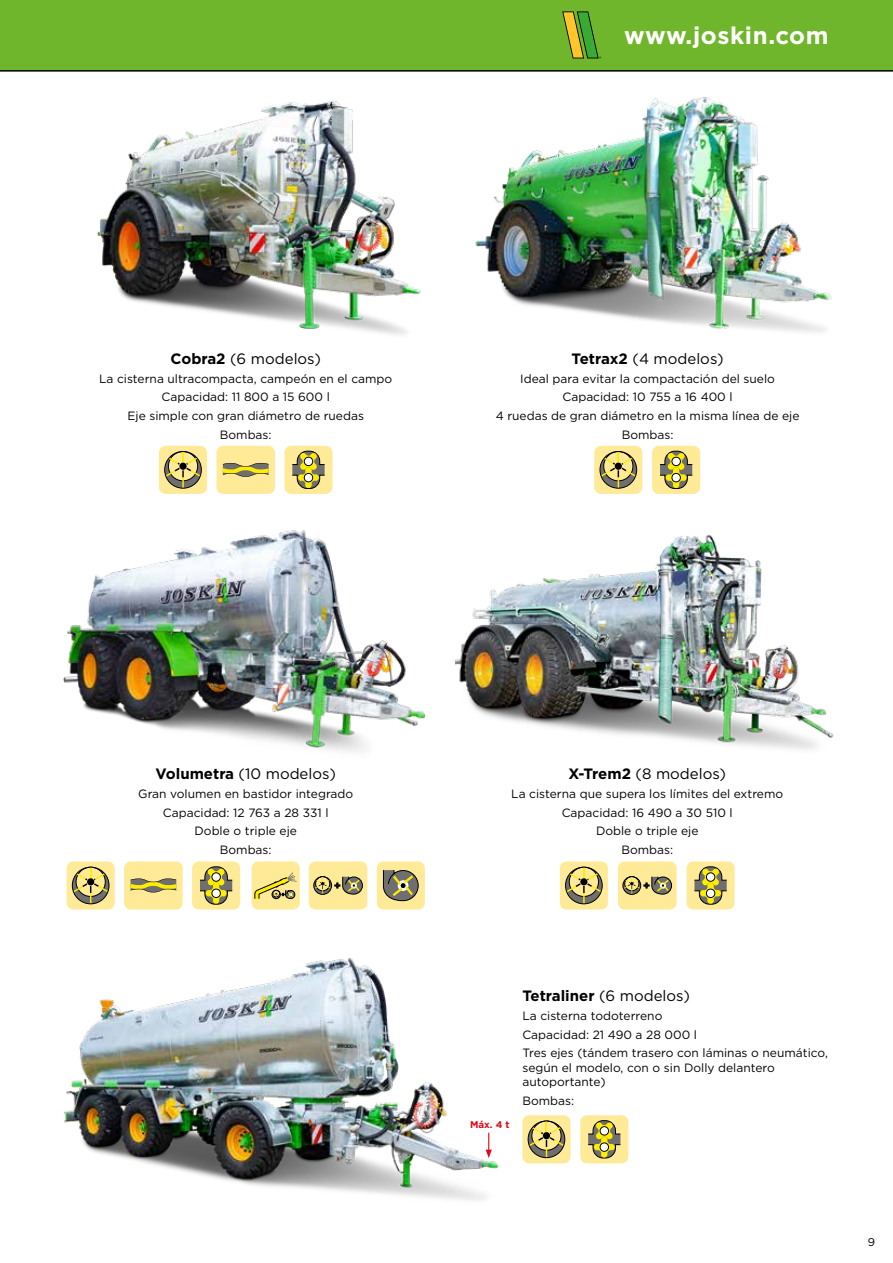
<style>
.page{position:relative;width:893px;height:1263px;background:#fff}
.page>*{position:absolute;margin:0;border:0;box-sizing:border-box;transform-origin:0 0}
.t1{font:700 24px "Gotham";letter-spacing:.025em;color:#fff}
.t2{font:15px "Gotham";color:#000}
.t3{font:700 15px "Gotham";color:#000}
.t4{font:12px/18.6px "Gotham";color:#000;text-align:center}
.t5{font:11.25px "Gotham";color:#000}
.t6{font:700 9.75px "Gotham";color:#e30613}
.s1{font-weight:700}
.s2{font-weight:400}
</style>
<div class="page">
<div style="left:159px;top:446px;width:48px;height:48px;background:#ffea98;border-radius:7px"></div>
<div style="left:67px;top:861px;width:48px;height:48px;background:#ffea98;border-radius:7px"></div>
<div style="left:560px;top:861px;width:48px;height:48px;background:#ffea98;border-radius:7px"></div>
<div style="left:284px;top:446px;width:49px;height:48px;background:#ffea98;border-radius:7px"></div>
<div style="left:192px;top:861px;width:48px;height:48px;background:#ffea98;border-radius:7px"></div>
<div style="left:686px;top:861px;width:49px;height:48px;background:#ffea98;border-radius:7px"></div>
<div style="left:652px;top:446px;width:48px;height:48px;background:#ffea98;border-radius:7px"></div>
<div style="left:580px;top:1115px;width:48px;height:48px;background:#ffea98;border-radius:7px"></div>
<div style="left:594px;top:446px;width:48px;height:48px;background:#ffea98;border-radius:7px"></div>
<div style="left:522px;top:1115px;width:48px;height:48px;background:#ffea98;border-radius:7px"></div>
<div style="left:252px;top:861px;width:48px;height:48px;background:#ffea98;border-radius:7px"></div>
<div style="left:377px;top:861px;width:48px;height:48px;background:#ffea98;border-radius:7px"></div>
<div style="left:216px;top:446px;width:59px;height:48px;background:#ffea98;border-radius:7px"></div>
<div style="left:124px;top:861px;width:59px;height:48px;background:#ffea98;border-radius:7px"></div>
<div style="left:309px;top:861px;width:58px;height:48px;background:#ffea98;border-radius:7px"></div>
<div style="left:618px;top:861px;width:58px;height:48px;background:#ffea98;border-radius:7px"></div>
<img style="left:97px;top:100px;width:324px;height:235px">
<img style="left:475px;top:97px;width:357px;height:236px">
<img style="left:63px;top:530px;width:362px;height:222px">
<img style="left:455px;top:534px;width:379px;height:216px">
<img style="left:64px;top:958px;width:435px;height:242px">
<svg style="left:165px;top:451px;width:36px;height:37px"></svg>
<div style="left:164px;top:451px;width:38px;height:37px;border:1px solid #000;border-radius:50%"></div>
<svg style="left:72px;top:867px;width:37px;height:37px"></svg>
<div style="left:72px;top:867px;width:37px;height:37px;border:1px solid #000;border-radius:50%"></div>
<svg style="left:565px;top:867px;width:37px;height:37px"></svg>
<div style="left:565px;top:867px;width:37px;height:37px;border:1px solid #000;border-radius:50%"></div>
<svg style="left:600px;top:451px;width:37px;height:37px"></svg>
<div style="left:600px;top:451px;width:37px;height:37px;border:1px solid #000;border-radius:50%"></div>
<svg style="left:528px;top:1121px;width:37px;height:37px"></svg>
<div style="left:528px;top:1121px;width:37px;height:37px;border:1px solid #000;border-radius:50%"></div>
<svg style="left:223px;top:463px;width:46px;height:14px"></svg>
<svg style="left:131px;top:879px;width:45px;height:13px"></svg>
<svg style="left:292px;top:451px;width:33px;height:38px"></svg>
<svg style="left:200px;top:866px;width:33px;height:39px"></svg>
<svg style="left:694px;top:866px;width:33px;height:39px"></svg>
<svg style="left:660px;top:451px;width:33px;height:38px"></svg>
<svg style="left:588px;top:1120px;width:33px;height:38px"></svg>
<svg style="left:383px;top:870px;width:36px;height:31px"></svg>
<div style="left:400px;top:882px;width:6px;height:7px;background:#000;border-radius:50%"></div>
<div style="left:400px;top:882px;width:6px;height:7px;border:1px solid #fff;border-radius:50%"></div>
<svg style="left:314px;top:876px;width:49px;height:18px"></svg>
<div style="left:314px;top:876px;width:18px;height:18px;border:1px solid #000;border-radius:50%"></div>
<svg style="left:623px;top:876px;width:49px;height:18px"></svg>
<div style="left:623px;top:876px;width:18px;height:18px;border:1px solid #000;border-radius:50%"></div>
<svg style="left:254px;top:872px;width:43px;height:27px"></svg>
<div style="left:272px;top:890px;width:8px;height:9px;border:1px solid #000;border-radius:50%"></div>
<svg style="left:486px;top:1133px;width:6px;height:25px"></svg>
<div style="left:0;top:0;width:893px;height:72px;background:#70b62c"></div>
<svg style="left:562px;top:11px;width:39px;height:47px"></svg>
<h1 class="t1" style="left:624px;top:21px;width:206px">www.joskin.com</h1>
<p class="t2" style="left:171px;top:350px;width:152px"><span class="s1">Cobra2</span> (6 modelos)</p>
<p class="t4" style="left:99px;top:369px;width:295px">La cisterna ultracompacta, campeón en el campo<br>Capacidad: 11 800 a 15 600 l<br>Eje simple con gran diámetro de ruedas<br>Bombas:</p>
<p class="t2" style="left:571px;top:350px;width:154px"><span class="s1">Tetrax2</span> (4 modelos)</p>
<p class="t4" style="left:496px;top:369px;width:305px">Ideal para evitar la compactación del suelo<br>Capacidad: 10 755 a 16 400 l<br>4 ruedas de gran diámetro en la misma línea de eje<br>Bombas:</p>
<p class="t2" style="left:156px;top:766px;width:182px"><span class="s1">Volumetra</span> (10 modelos)</p>
<p class="t4" style="left:138px;top:784px;width:216px">Gran volumen en bastidor integrado<br>Capacidad: 12 763 a 28 331 l<br>Doble o triple eje<br>Bombas:</p>
<p class="t2" style="left:568px;top:766px;width:159px"><span class="s1">X-Trem2</span> (8 modelos)</p>
<p class="t4" style="left:511px;top:784px;width:273px">La cisterna que supera los límites del extremo<br>Capacidad: 16 490 a 30 510 l<br>Doble o triple eje<br>Bombas:</p>
<p class="t6" style="left:470px;top:1119px;width:41px">Máx. 4 t</p>
<p class="t3" style="left:522px;top:987px;width:169px">Tetraliner <span class="s2">(6 modelos)</span></p>
<p class="t4" style="left:522px;top:1006px;width:307px;text-align:left">La cisterna todoterreno<br>Capacidad: 21 490 a 28 000 l<br>Tres ejes (tándem trasero con láminas o neumático,</p>
<p class="t4" style="left:522px;top:1060px;width:254px;line-height:14.4px;text-align:left">según el modelo, con o sin Dolly delantero autoportante)</p>
<p class="t4" style="left:522px;top:1091px;width:53px">Bombas:</p>
<p class="t5" style="left:868px;top:1235px;width:9px">9</p>
</div>
